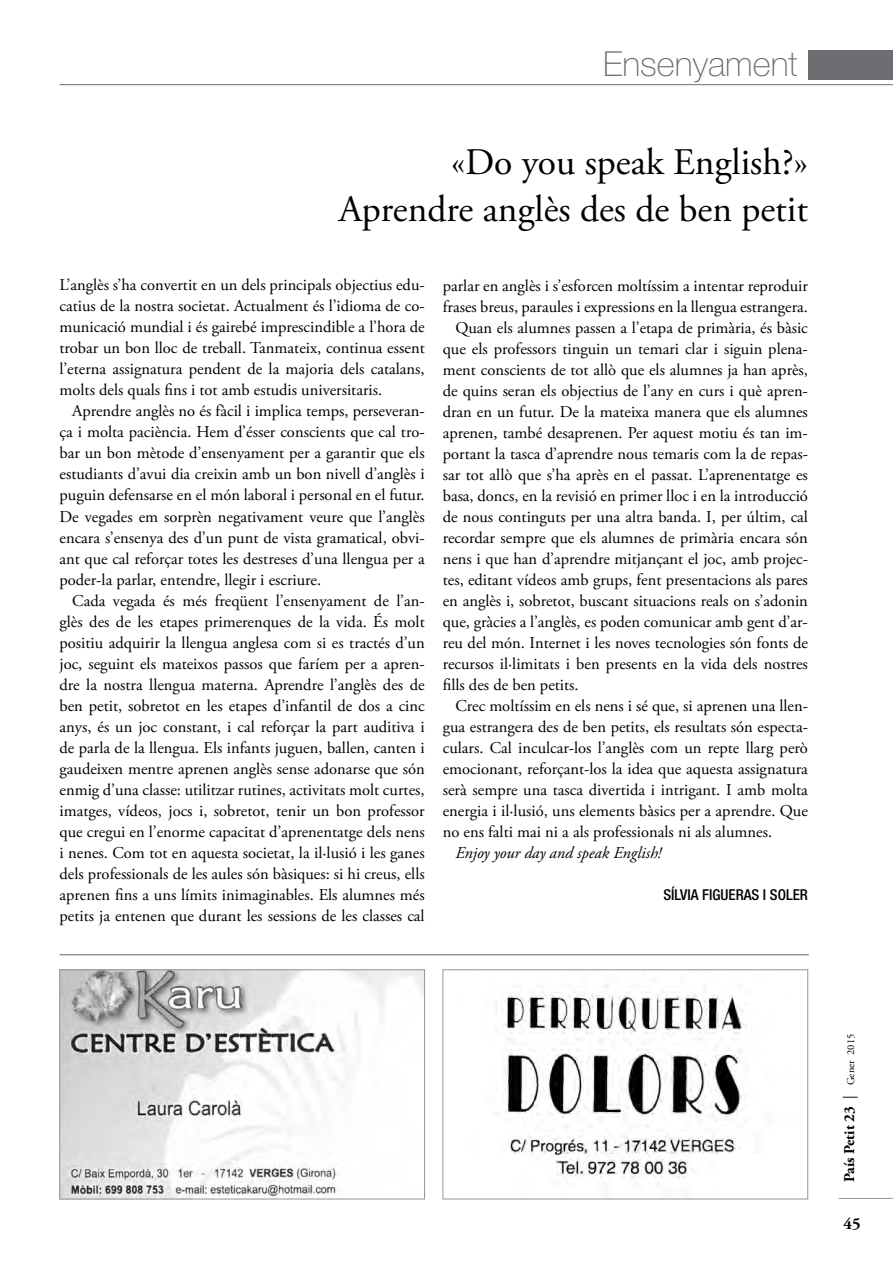
<style>
.page{position:relative;width:893px;height:1263px;background:#fff}
.page>*{position:absolute;margin:0;border:0;box-sizing:border-box;transform-origin:0 0}
.t1{font:37.5px/46.5px "Adobe Garamond Pro";color:#000;text-align:right}
.t2{font:100 34.5px "Helvetica Neue LT Std";color:#6d6e71}
.t3{font:16.5px/21px "Adobe Garamond Pro";color:#000;text-align:justify}
.t4{font:italic 16.5px "Adobe Garamond Pro";color:#000}
.t5{font:700 16.5px "Adobe Garamond Pro";color:#000}
.t6{font:700 15px "Adobe Garamond Pro";color:#000}
.t7{font:500 condensed 15px "Helvetica Neue LT Std";color:#000}
.s1{font-weight:400}
.s2{font-weight:400;font-size:10.5px}
</style>
<div class="page">
<div style="left:808px;top:50px;width:85px;height:30px;background:#6d6e71"></div>
<hr style="left:60px;top:84px;width:833px;height:1px;background:#6d6e71">
<hr style="left:838px;top:1198px;width:55px;height:1px;background:#939598">
<img style="left:62px;top:971px;width:361px;height:226px">
<div style="left:60px;top:969px;width:365px;height:230px;border:1px solid #939598"></div>
<img style="left:496px;top:985px;width:251px;height:200px">
<div style="left:443px;top:969px;width:365px;height:230px;border:1px solid #939598"></div>
<hr style="left:60px;top:954px;width:749px;height:1px;background:#939598">
<h2 class="t2" style="left:603px;top:44px;width:196px">Ensenyament</h2>
<h1 class="t1" style="left:339px;top:140px;width:471px">«Do you speak English?»<br>Aprendre anglès des de ben petit</h1>
<p class="t3" style="left:60px;top:275px;width:367px">L’anglès s’ha convertit en un dels principals objectius edu&shy;catius de la nostra societat. Actualment és l’idioma de co&shy;municació mundial i és gairebé imprescindible a l’hora de trobar un bon lloc de treball. Tanmateix, continua essent l’eterna assignatura pendent de la majoria dels catalans, molts dels quals fins i tot amb estudis universitaris.</p>
<p class="t3" style="left:60px;top:401px;width:367px;text-indent:13px">Aprendre anglès no és fàcil i implica temps, perseveran&shy;ça i molta paciència. Hem d’ésser conscients que cal tro&shy;bar un bon mètode d’ensenyament per a garantir que els estudiants d’avui dia creixin amb un bon nivell d’anglès i puguin defensarse en el món laboral i personal en el futur.<br>De vegades em sorprèn negativament veure que l’anglès encara s’ensenya des d’un punt de vista gramatical, obvi&shy;ant que cal reforçar totes les destreses d’una llengua per a poder-la parlar, entendre, llegir i escriure.</p>
<p class="t3" style="left:60px;top:590px;width:367px;text-indent:13px">Cada vegada és més freqüent l’ensenyament de l’an&shy;glès des de les etapes primerenques de la vida. És molt positiu adquirir la llengua anglesa com si es tractés d’un joc, seguint els mateixos passos que faríem per a apren&shy;dre la nostra llengua materna. Aprendre l’anglès des de ben petit, sobretot en les etapes d’infantil de dos a cinc anys, és un joc constant, i cal reforçar la part auditiva i de parla de la llengua. Els infants juguen, ballen, canten i gaudeixen mentre aprenen anglès sense adonarse que són enmig d’una classe: utilitzar rutines, activitats molt curtes, imatges, vídeos, jocs i, sobretot, tenir un bon professor que cregui en l’enorme capacitat d’aprenentatge dels nens i nenes. Com tot en aquesta societat, la il∙lusió i les ganes dels professionals de les aules són bàsiques: si hi creus, ells aprenen fins a uns límits inimaginables. Els alumnes més petits ja entenen que durant les sessions de les classes cal</p>
<p class="t3" style="left:443px;top:275px;width:367px">parlar en anglès i s’esforcen moltíssim a intentar reproduir</p>
<p class="t3" style="left:443px;top:296px;width:367px">frases breus, paraules i expressions en la llengua estrangera.</p>
<p class="t3" style="left:455px;top:317px;width:354px">Quan els alumnes passen a l’etapa de primària, és bàsic</p>
<p class="t3" style="left:443px;top:338px;width:367px">que els professors tinguin un temari clar i siguin plena-</p>
<p class="t3" style="left:443px;top:359px;width:367px">ment conscients de tot allò que els alumnes ja han après,</p>
<p class="t3" style="left:443px;top:380px;width:367px">de quins seran els objectius de l’any en curs i què apren-</p>
<p class="t3" style="left:443px;top:401px;width:367px">dran en un futur. De la mateixa manera que els alumnes</p>
<p class="t3" style="left:443px;top:422px;width:367px">aprenen, també desaprenen. Per aquest motiu és tan im-</p>
<p class="t3" style="left:443px;top:443px;width:367px">portant la tasca d’aprendre nous temaris com la de repas-</p>
<p class="t3" style="left:443px;top:464px;width:367px">sar tot allò que s’ha après en el passat. L’aprenentatge es</p>
<p class="t3" style="left:443px;top:485px;width:367px">basa, doncs, en la revisió en primer lloc i en la introducció</p>
<p class="t3" style="left:443px;top:506px;width:367px">de nous continguts per una altra banda. I, per últim, cal</p>
<p class="t3" style="left:443px;top:527px;width:367px">recordar sempre que els alumnes de primària encara són</p>
<p class="t3" style="left:443px;top:548px;width:367px">nens i que han d’aprendre mitjançant el joc, amb projec-</p>
<p class="t3" style="left:443px;top:569px;width:367px">tes, editant vídeos amb grups, fent presentacions als pares</p>
<p class="t3" style="left:443px;top:590px;width:367px">en anglès i, sobretot, buscant situacions reals on s’adonin</p>
<p class="t3" style="left:443px;top:611px;width:367px">que, gràcies a l’anglès, es poden comunicar amb gent d’ar-</p>
<p class="t3" style="left:443px;top:632px;width:367px">reu del món. Internet i les noves tecnologies són fonts de</p>
<p class="t3" style="left:443px;top:653px;width:367px">recursos il∙limitats i ben presents en la vida dels nostres</p>
<p class="t3" style="left:443px;top:674px;width:137px">fills des de ben petits.</p>
<p class="t3" style="left:455px;top:695px;width:354px">Crec moltíssim en els nens i sé que, si aprenen una llen-</p>
<p class="t3" style="left:443px;top:716px;width:367px">gua estrangera des de ben petits, els resultats són especta-</p>
<p class="t3" style="left:443px;top:737px;width:367px">culars. Cal inculcar-los l’anglès com un repte llarg però</p>
<p class="t3" style="left:443px;top:758px;width:367px">emocionant, reforçant-los la idea que aquesta assignatura</p>
<p class="t3" style="left:443px;top:779px;width:367px">serà sempre una tasca divertida i intrigant. I amb molta</p>
<p class="t3" style="left:443px;top:800px;width:367px">energia i il∙lusió, uns elements bàsics per a aprendre. Que</p>
<p class="t3" style="left:443px;top:821px;width:331px">no ens falti mai ni a als professionals ni als alumnes.</p>
<p class="t4" style="left:455px;top:843px;width:207px">Enjoy your day and speak English!</p>
<p class="t7" style="left:663px;top:885px;width:146px">SÍLVIA FIGUERAS I SOLER</p>
<p class="t6" style="left:841px;top:1182px;width:150px;rotate:-90deg">País Petit 23 <span class="s1">|</span> <span class="s2">Gener 2015</span></p>
<p class="t5" style="left:843px;top:1214px;width:19px">45</p>
</div>
